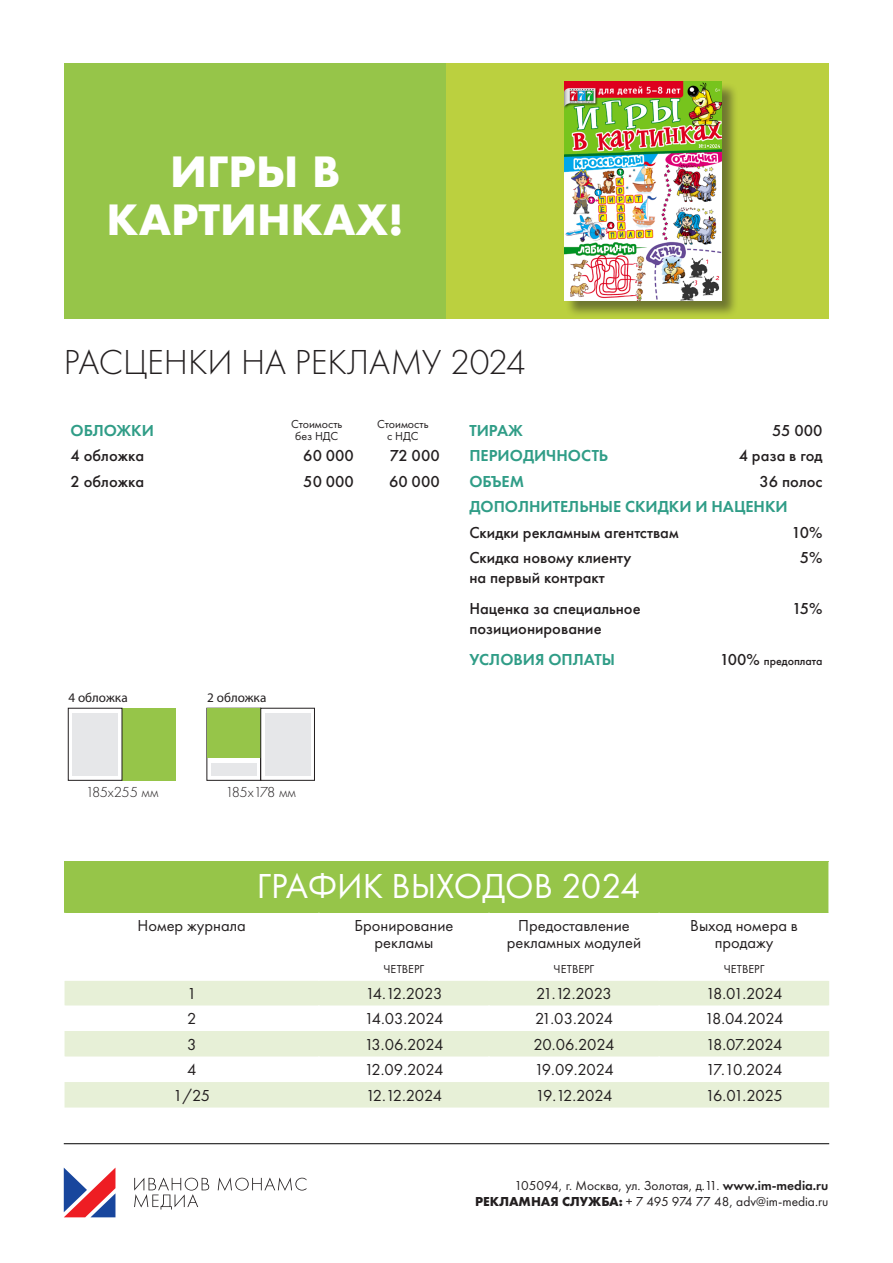
<style>
.page{position:relative;width:893px;height:1263px;background:#fff}
.page>*{position:absolute;margin:0;border:0;box-sizing:border-box;transform-origin:0 0}
.t1{font:700 40.5px/48.6px "Futura";color:#fff;text-align:center}
.t2{font:300 36px "Futura PT";color:#231f20}
.t3{font:36px "Futura PT";color:#fff}
.t4{font:16.5px/16.5px "Futura PT";color:#231f20;text-align:center}
.t5{font:500 16.5px/19.8px "Futura PT";color:#231f20}
.t6{font:600 16.5px "Futura PT";color:#309d87}
.t7{font:300 15px "Futura PT";color:#231f20}
.t8{font:300 15px "Futura PT";letter-spacing:-.02em;color:#231f20}
.t9{font:13.5px "Futura PT";color:#231f20}
.t10{font:13.2px "Myriad Pro";color:#231f20}
.t11{font:12px "Futura PT";color:#231f20}
.t12{font:500 12px "Futura PT";color:#231f20}
.s1{font-size:16.5px}
.s2{font-weight:600}
.s3{font-weight:700}
</style>
<div class="page">
<div style="left:211px;top:763px;width:45px;height:13px;background:#e6e7e9"></div>
<div style="left:64px;top:64px;width:382px;height:255px;background:#96c549"></div>
<div style="left:446px;top:64px;width:383px;height:255px;background:#bbd03f"></div>
<div style="left:565px;top:83px;width:174px;height:235px;background:#231f20;opacity:.5"></div>
<img style="left:564px;top:82px;width:157px;height:219px">
<div style="left:122px;top:708px;width:54px;height:72px;background:#96c549"></div>
<div style="left:73px;top:713px;width:45px;height:63px;background:#e6e7e9"></div>
<div style="left:207px;top:708px;width:54px;height:50px;background:#96c549"></div>
<div style="left:261px;top:708px;width:54px;height:72px;border:1px solid #231f20"></div>
<div style="left:265px;top:713px;width:45px;height:63px;background:#e6e7e9"></div>
<svg style="left:64px;top:1168px;width:51px;height:49px"></svg>
<svg style="left:218px;top:1177px;width:88px;height:14px"></svg>
<svg style="left:134px;top:1177px;width:75px;height:32px"></svg>
<hr style="left:64px;top:1143px;width:765px;height:1px;background:#000">
<div style="left:65px;top:862px;width:764px;height:51px;background:#96c549"></div>
<svg style="left:65px;top:981px;width:764px;height:126px;fill:#e7f0d7"></svg>
<hr style="left:318px;top:1005px;width:2px;height:26px;background:#fff">
<hr style="left:488px;top:1005px;width:2px;height:26px;background:#fff">
<hr style="left:658px;top:1005px;width:2px;height:26px;background:#fff">
<hr style="left:828px;top:1005px;width:2px;height:26px;background:#fff">
<hr style="left:318px;top:1056px;width:2px;height:26px;background:#fff">
<hr style="left:488px;top:1056px;width:2px;height:26px;background:#fff">
<hr style="left:658px;top:1056px;width:2px;height:26px;background:#fff">
<hr style="left:828px;top:1056px;width:2px;height:26px;background:#fff">
<hr style="left:828px;top:862px;width:2px;height:51px;background:#fff">
<p class="t1" style="left:107px;top:147px;width:299px">ИГРЫ В<br>КАРТИНКАХ!</p>
<p class="t2" style="left:64px;top:342px;width:464px">РАСЦЕНКИ НА РЕКЛАМУ 2024</p>
<p class="t6" style="left:71px;top:420px;width:85px">ОБЛОЖКИ</p>
<p class="t11" style="left:291px;top:417px;width:53px">Стоимость</p>
<p class="t11" style="left:295px;top:429px;width:45px">без НДС</p>
<p class="t11" style="left:377px;top:417px;width:53px">Стоимость</p>
<p class="t11" style="left:387px;top:429px;width:33px">с НДС</p>
<p class="t5" style="left:71px;top:446px;width:75px">4 обложка</p>
<p class="t5" style="left:303px;top:446px;width:52px">60 000</p>
<p class="t5" style="left:390px;top:446px;width:51px">72 000</p>
<p class="t5" style="left:71px;top:471px;width:75px">2 обложка</p>
<p class="t5" style="left:303px;top:471px;width:52px">50 000</p>
<p class="t5" style="left:389px;top:471px;width:52px">60 000</p>
<p class="t10" style="left:69px;top:690px;width:61px">4 обложка</p>
<p class="t10" style="left:207px;top:690px;width:61px">2 обложка</p>
<p class="t6" style="left:469px;top:420px;width:55px">ТИРАЖ</p>
<p class="t5" style="left:772px;top:420px;width:52px">55 000</p>
<p class="t6" style="left:469px;top:445px;width:140px">ПЕРИОДИЧНОСТЬ</p>
<p class="t5" style="left:739px;top:446px;width:85px">4 раза в год</p>
<p class="t6" style="left:469px;top:471px;width:56px">ОБЪЕМ</p>
<p class="t5" style="left:760px;top:471px;width:64px">36 полос</p>
<p class="t6" style="left:469px;top:496px;width:320px">ДОПОЛНИТЕЛЬНЫЕ СКИДКИ И НАЦЕНКИ</p>
<p class="t5" style="left:469px;top:522px;width:211px">Скидки рекламным агентствам</p>
<p class="t5" style="left:792px;top:522px;width:32px">10%</p>
<p class="t5" style="left:469px;top:548px;width:164px">Cкидка новому клиенту</p>
<p class="t5" style="left:469px;top:568px;width:137px">на первый контракт</p>
<p class="t5" style="left:800px;top:548px;width:24px">5%</p>
<p class="t5" style="left:469px;top:599px;width:173px">Наценка за специальное позиционирование</p>
<p class="t5" style="left:792px;top:599px;width:32px">15%</p>
<p class="t6" style="left:469px;top:649px;width:147px">УСЛОВИЯ ОПЛАТЫ</p>
<p class="t12" style="left:720px;top:654px;width:104px"><span class="s1">100%</span> предоплата</p>
<p class="t7" style="left:86px;top:783px;width:74px">185х255 мм</p>
<p class="t8" style="left:225px;top:783px;width:72px">185х178 мм</p>
<p class="t3" style="left:257px;top:865px;width:385px">ГРАФИК ВЫХОДОВ 2024</p>
<p class="t4" style="left:138px;top:917px;width:110px">Номер журнала</p>
<p class="t4" style="left:354px;top:917px;width:101px">Бронирование</p>
<p class="t4" style="left:375px;top:934px;width:60px">рекламы</p>
<p class="t4" style="left:518px;top:917px;width:113px">Предоставление</p>
<p class="t4" style="left:507px;top:934px;width:136px">рекламных модулей</p>
<p class="t4" style="left:690px;top:917px;width:109px">Выход номера в продажу</p>
<p class="t11" style="left:384px;top:962px;width:42px">ЧЕТВЕРГ</p>
<p class="t11" style="left:554px;top:962px;width:42px">ЧЕТВЕРГ</p>
<p class="t11" style="left:724px;top:962px;width:42px">ЧЕТВЕРГ</p>
<p class="t4" style="left:187px;top:985px;width:11px">1</p>
<p class="t4" style="left:365px;top:985px;width:78px">14.12.2023</p>
<p class="t4" style="left:536px;top:985px;width:77px">21.12.2023</p>
<p class="t4" style="left:706px;top:985px;width:78px">18.01.2024</p>
<p class="t4" style="left:187px;top:1010px;width:11px">2</p>
<p class="t4" style="left:364px;top:1010px;width:81px">14.03.2024</p>
<p class="t4" style="left:535px;top:1010px;width:79px">21.03.2024</p>
<p class="t4" style="left:705px;top:1010px;width:80px">18.04.2024</p>
<p class="t4" style="left:187px;top:1036px;width:11px">3</p>
<p class="t4" style="left:364px;top:1036px;width:81px">13.06.2024</p>
<p class="t4" style="left:534px;top:1036px;width:82px">20.06.2024</p>
<p class="t4" style="left:706px;top:1036px;width:78px">18.07.2024</p>
<p class="t4" style="left:187px;top:1061px;width:11px">4</p>
<p class="t4" style="left:365px;top:1061px;width:80px">12.09.2024</p>
<p class="t4" style="left:534px;top:1061px;width:81px">19.09.2024</p>
<p class="t4" style="left:706px;top:1061px;width:78px">17.10.2024</p>
<p class="t4" style="left:173px;top:1087px;width:39px">1/25</p>
<p class="t4" style="left:366px;top:1087px;width:78px">12.12.2024</p>
<p class="t4" style="left:536px;top:1087px;width:78px">19.12.2024</p>
<p class="t4" style="left:705px;top:1087px;width:79px">16.01.2025</p>
<p class="t9" style="left:514px;top:1177px;width:315px">105094, г. Москва, ул. Золотая, д.11. <span class="s2">www.im-media.ru</span></p>
<p class="t9" style="left:475px;top:1193px;width:355px"><span class="s3">РЕКЛАМНАЯ СЛУЖБА:</span> + 7 495 974 77 48, adv@im-media.ru</p>
</div>
